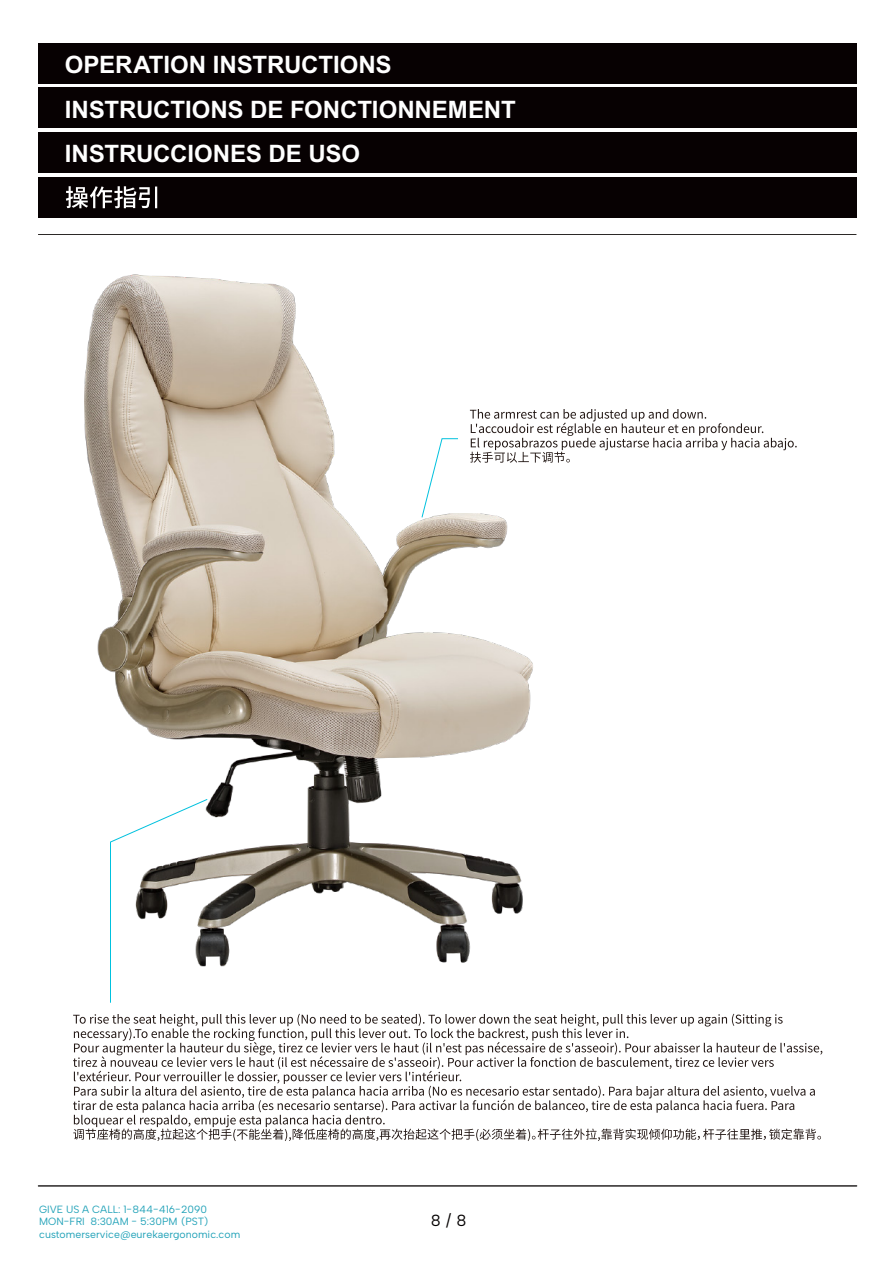
<style>
.page{position:relative;width:893px;height:1263px;background:#fff}
.page>*{position:absolute;margin:0;border:0;box-sizing:border-box;transform-origin:0 0}
.t1{font:700 24px/44.4px "Arial MT Std";letter-spacing:-.005em;color:#fff}
.t2{font:16.05px "Albert Sans";color:#040000}
.t3{font:10.5px/12.6px "Albert Sans";color:#24a3b9}
</style>
<div class="page">
<hr style="left:38px;top:1185px;width:818px;height:2px;background:#040000">
<img style="left:84px;top:274px;width:449px;height:693px">
<div style="left:38px;top:88px;width:818px;height:40px;background:#070102"></div>
<div style="left:38px;top:43px;width:818px;height:40px;background:#070102"></div>
<div style="left:38px;top:133px;width:818px;height:40px;background:#070102"></div>
<div style="left:38px;top:178px;width:818px;height:40px;background:#070102"></div>
<hr style="left:38px;top:234px;width:818px;height:1px;background:#2c2927">
<svg style="left:66px;top:186px;width:91px;height:22px"></svg>
<svg style="left:470px;top:409px;width:326px;height:54px"></svg>
<svg style="left:73px;top:1014px;width:749px;height:127px"></svg>
<svg style="left:421px;top:438px;width:38px;height:80px"></svg>
<svg style="left:110px;top:798px;width:98px;height:205px"></svg>
<h1 class="t1" style="left:65px;top:42px;width:452px">OPERATION INSTRUCTIONS<br>INSTRUCTIONS DE FONCTIONNEMENT<br>INSTRUCCIONES DE USO</h1>
<p class="t3" style="left:39px;top:1203px;width:203px">GIVE US A CALL: 1-844-416-2090<br>MON-FRI 8:30AM - 5:30PM (PST) customerservice@eurekaergonomic.com</p>
<h2 class="t2" style="left:431px;top:1210px;width:37px">8 / 8</h2>
</div>
